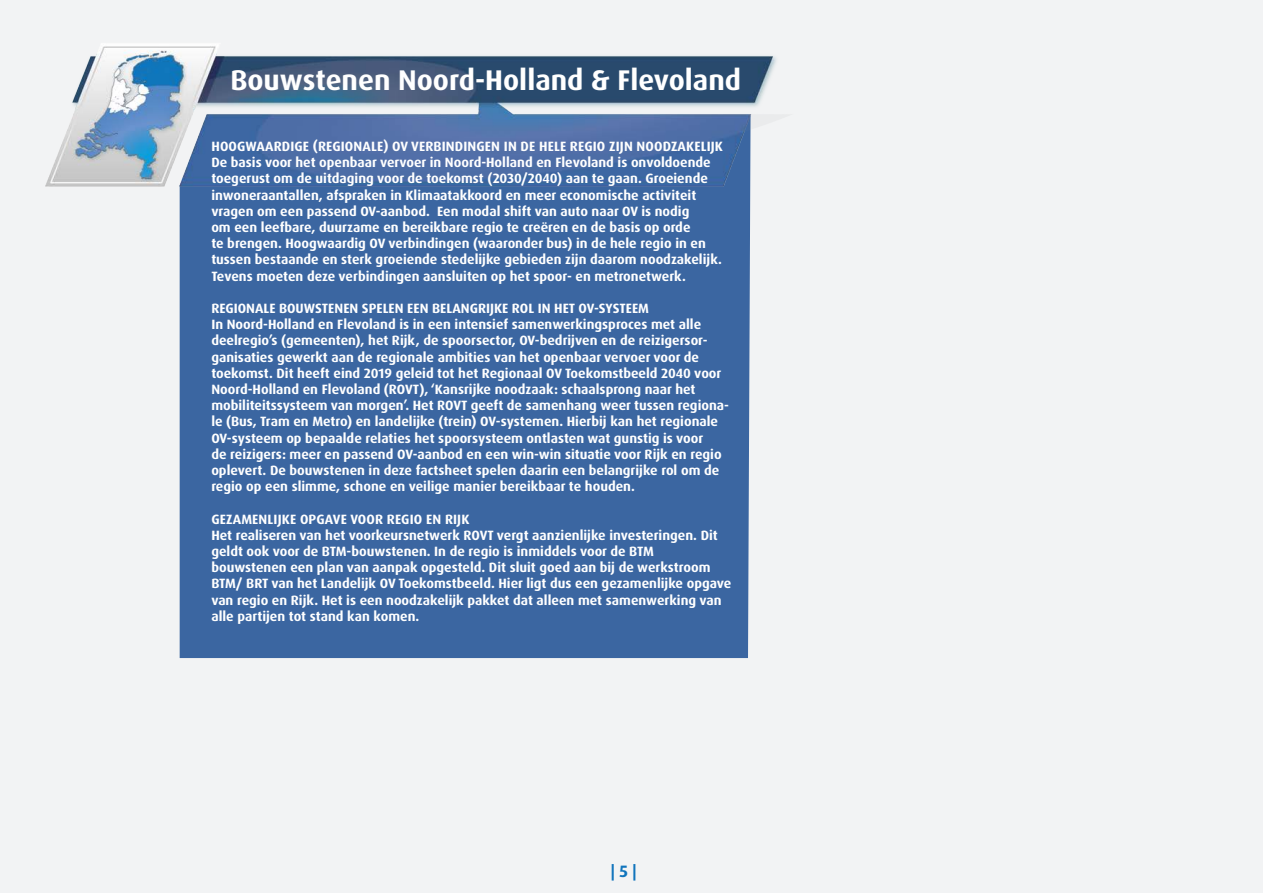
<style>
.page{position:relative;width:1263px;height:893px;background:#f2f3f4}
.page>*{position:absolute;margin:0;border:0;box-sizing:border-box;transform-origin:0 0}
.Titel_Deelgebied{font:700 28.5px "Dax OT";color:#fff}
.t1{font:700 16.5px "Dax OT";color:#1074bc}
.t2{font:700 13.5px/16.2px "Dax OT";color:#fff}
</style>
<div class="page">
<div style="left:180px;top:190px;width:570px;height:468px;background:#3b66a1"></div>
<img style="left:45px;top:44px;width:731px;height:146px">
<p class="Titel_Deelgebied" style="left:230px;top:62px;width:512px">Bouwstenen Noord-Holland &amp; Flevoland</p>
<p class="t2" style="left:211px;top:138px;width:513px">HOOGWAARDIGE (REGIONALE) OV VERBINDINGEN IN DE HELE REGIO ZIJN NOODZAKELIJK</p>
<p class="t2" style="left:211px;top:154px;width:512px">De basis voor het openbaar vervoer in Noord-Holland en Flevoland is onvoldoende toegerust om de uitdaging voor de toekomst (2030/2040) aan te gaan. Groeiende inwoneraantallen, afspraken in Klimaatakkoord en meer economische activiteit vragen om een passend OV-aanbod. Een modal shift van auto naar OV is nodig<br>om een leefbare, duurzame en bereikbare regio te creëren en de basis op orde<br>te brengen. Hoogwaardig OV verbindingen (waaronder bus) in de hele regio in en tussen bestaande en sterk groeiende stedelijke gebieden zijn daarom noodzakelijk.<br>Tevens moeten deze verbindingen aansluiten op het spoor- en metronetwerk.</p>
<p class="t2" style="left:211px;top:300px;width:439px">REGIONALE BOUWSTENEN SPELEN EEN BELANGRIJKE ROL IN HET OV-SYSTEEM</p>
<p class="t2" style="left:211px;top:316px;width:518px">In Noord-Holland en Flevoland is in een intensief samenwerkingsproces met alle deelregio’s (gemeenten), het Rijk, de spoorsector, OV-bedrijven en de reizigersor&shy;ganisaties gewerkt aan de regionale ambities van het openbaar vervoer voor de toekomst. Dit heeft eind 2019 geleid tot het Regionaal OV Toekomstbeeld 2040 voor Noord-Holland en Flevoland (ROVT), ‘Kansrijke noodzaak: schaalsprong naar het mobiliteitssysteem van morgen’. Het ROVT geeft de samenhang weer tussen regiona&shy;le (Bus, Tram en Metro) en landelijke (trein) OV-systemen. Hierbij kan het regionale OV-systeem op bepaalde relaties het spoorsysteem ontlasten wat gunstig is voor<br>de reizigers: meer en passend OV-aanbod en een win-win situatie voor Rijk en regio oplevert. De bouwstenen in deze factsheet spelen daarin een belangrijke rol om de regio op een slimme, schone en veilige manier bereikbaar te houden.</p>
<p class="t2" style="left:211px;top:511px;width:260px">GEZAMENLIJKE OPGAVE VOOR REGIO EN RIJK</p>
<p class="t2" style="left:211px;top:527px;width:508px">Het realiseren van het voorkeursnetwerk ROVT vergt aanzienlijke investeringen. Dit geldt ook voor de BTM-bouwstenen. In de regio is inmiddels voor de BTM</p>
<p class="t2" style="left:211px;top:559px;width:522px">bouwstenen een plan van aanpak opgesteld. Dit sluit goed aan bij de werkstroom BTM/ BRT van het Landelijk OV Toekomstbeeld. Hier ligt dus een gezamenlijke opgave van regio en Rijk. Het is een noodzakelijk pakket dat alleen met samenwerking van alle partijen tot stand kan komen.</p>
<p class="t1" style="left:611px;top:861px;width:27px">| 5 |</p>
</div>
